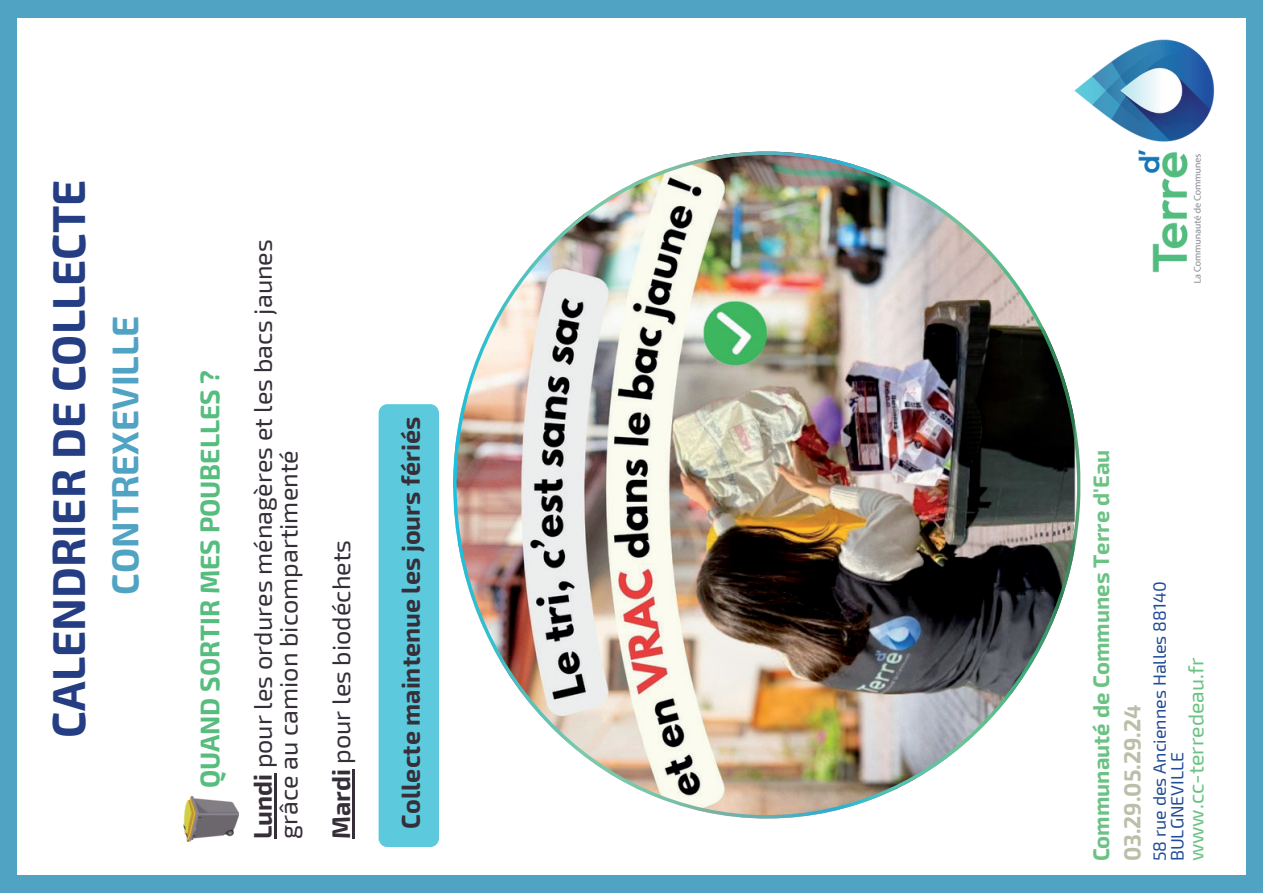
<style>
.page{position:relative;width:1263px;height:893px;background:#fff}
.page>*{position:absolute;margin:0;border:0;box-sizing:border-box;transform-origin:0 0}
.t1{font:700 45.3px "Exo 2";color:#253e83}
.t2{font:700 36.6px "Exo 2";color:#51a3c3}
.t3{font:700 26.55px "Exo 2";color:#56bd7f}
.t4{font:25.05px/25.8px "Exo 2";color:#362e39}
.t5{font:700 25.05px "Exo 2";color:#362e39}
.t6{font:700 22.65px "Exo 2";color:#bcbea9}
.t7{font:700 22.05px "Exo 2";color:#6bc284}
.t8{font:21px "Exo 2";color:#6bc284}
.t9{font:17.7px/17.5px "Exo 2";color:#224c97}
.s1{font-weight:700}
</style>
<div class="page">
<div style="left:5px;top:875px;width:1258px;height:18px;background:#51a3c3"></div>
<div style="left:1246px;top:0;width:17px;height:893px;background:#51a3c3"></div>
<img style="left:1074px;top:39px;width:141px;height:244px">
<div style="left:0;top:0;width:17px;height:893px;background:#51a3c3"></div>
<div style="left:2px;top:0;width:1261px;height:17px;background:#51a3c3"></div>
<div style="left:379px;top:404px;width:60px;height:443px;background:#5cc9dc"></div>
<img style="left:184px;top:796px;width:54px;height:45px">
<hr style="left:274px;top:774px;width:2px;height:65px;background:#362e39">
<hr style="left:352px;top:769px;width:3px;height:70px;background:#362e39">
<img style="left:453px;top:152px;width:627px;height:666px">
<h1 class="t1" style="left:42px;top:738px;width:560px;rotate:-90deg">CALENDRIER DE COLLECTE</h1>
<h2 class="t2" style="left:104px;top:595px;width:281px;rotate:-90deg">CONTREXEVILLE</h2>
<p class="t3" style="left:194px;top:788px;width:420px;rotate:-90deg">QUAND SORTIR MES POUBELLES ?</p>
<p class="t4" style="left:251px;top:839px;width:601px;rotate:-90deg"><span class="s1">Lundi</span> pour les ordures ménagères et les bacs jaunes grâce au camion bicompartimenté</p>
<p class="t4" style="left:329px;top:839px;width:301px;rotate:-90deg"><span class="s1">Mardi</span> pour les biodéchets</p>
<p class="t5" style="left:396px;top:828px;width:413px;rotate:-90deg">Collecte maintenue les jours fériés</p>
<p class="t7" style="left:1088px;top:861px;width:413px;rotate:-90deg">Communauté de Communes Terre d'Eau</p>
<p class="t6" style="left:1119px;top:861px;width:159px;rotate:-90deg">03.29.05.29.24</p>
<p class="t9" style="left:1151px;top:861px;width:282px;rotate:-90deg">58 rue des Anciennes Halles 88140<br>BULGNEVILLE</p>
<p class="t8" style="left:1184px;top:861px;width:205px;rotate:-90deg">www.cc-terredeau.fr</p>
</div>
